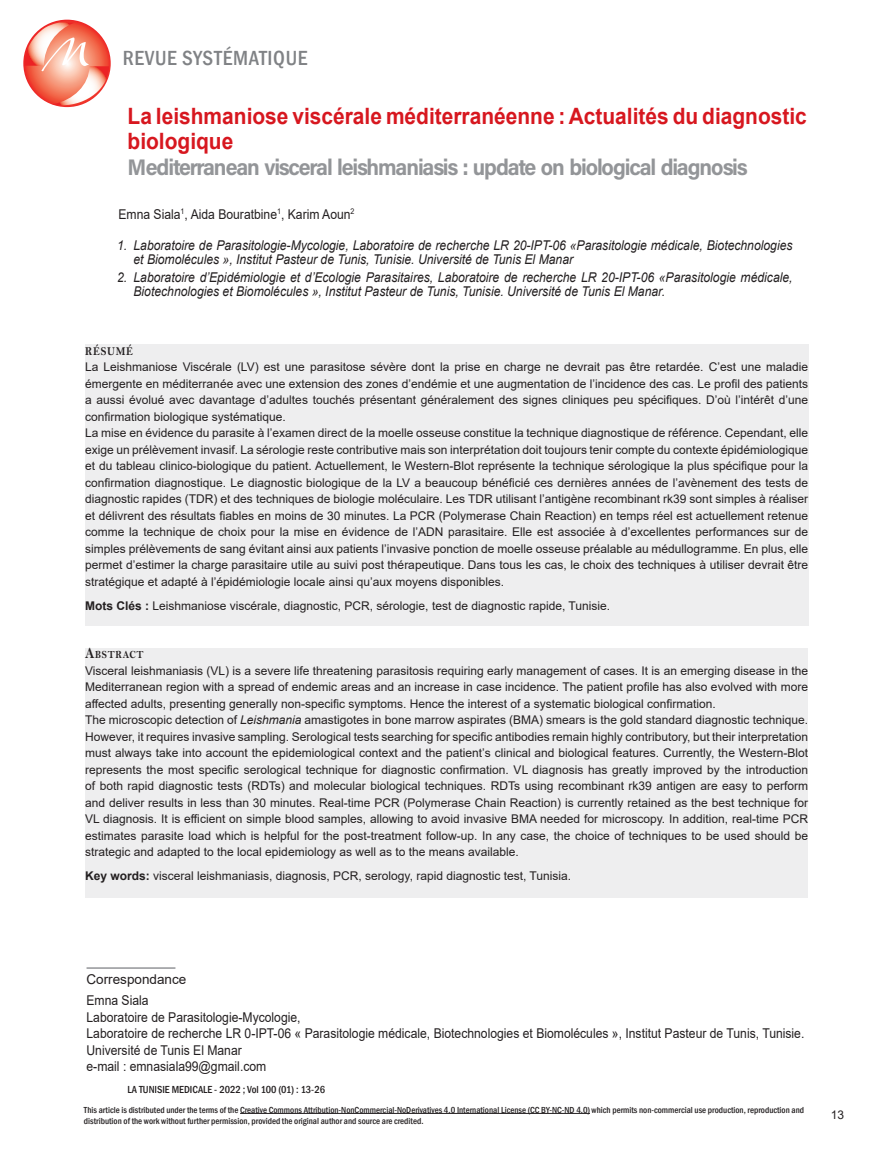
<style>
.page{position:relative;width:893px;height:1149px;background:#fff}
.page>*{position:absolute;margin:0;border:0;box-sizing:border-box;transform-origin:0 0}
.t1{font:700 22.5px/25.5px "Arial";color:#d7171f;scale:.93 1}
.t2{font:22.5px "Acumin Variable Concept";color:#939598;scale:.95 1}
.t3{font:500 condensed 21px "Franklin Gothic";letter-spacing:.03em;color:#808285}
.t4{font:italic 13.5px/13.5px "Arial";color:#231f20;scale:.9 1}
.t5{font:13.5px "Arial";color:#231f20;scale:.9 1}
.t6{font:13.5px "Arial";color:#231f20}
.t7{font:12px/16.5px "Arial";color:#231f20;text-align:justify}
.t8{font:12px "Bell MT Bold";letter-spacing:.07em;color:#231f20;scale:.87 1}
.t9{font:10.95px "Bell MT Bold";letter-spacing:.07em;color:#231f20;scale:.87 1}
.t10{font:500 condensed 10.5px "Franklin Gothic";color:#231f20}
.t11{font:500 condensed 9px "Franklin Gothic";color:#231f20}
.s1{font-weight:700}
.s2{font-size:15.6px}
.s3{font-style:italic}
</style>
<div class="page">
<hr style="left:87px;top:966px;width:88px;height:2px;background:#939598">
<svg style="left:23px;top:20px;width:88px;height:87px"></svg>
<svg style="left:24px;top:23px;width:85px;height:82px"></svg>
<hr style="left:240px;top:1112px;width:350px;height:1px;background:#231f20">
<div style="left:85px;top:343px;width:723px;height:282px;background:#eeeeef"></div>
<div style="left:85px;top:647px;width:723px;height:250px;background:#eeeeef"></div>
<p class="t3" style="left:123px;top:44px;width:186px">REVUE SYSTÉMATIQUE</p>
<p class="t1" style="left:128px;top:103px;width:732px">La leishmaniose viscérale méditerranéenne : Actualités du diagnostic biologique</p>
<p class="t2" style="left:128px;top:151px;width:653px">Mediterranean visceral leishmaniasis : update on biological diagnosis</p>
<p class="t5" style="left:118px;top:205px;width:264px">Emna Siala<sup>1</sup>, Aida Bouratbine<sup>1</sup>, Karim Aoun<sup>2</sup></p>
<p class="t4" style="left:134px;top:239px;width:734px;text-indent:-16px">1. Laboratoire de Parasitologie-Mycologie, Laboratoire de recherche LR 20-IPT-06 «Parasitologie médicale, Biotechnologies et Biomolécules », Institut Pasteur de Tunis, Tunisie. Université de Tunis El Manar</p>
<p class="t4" style="left:134px;top:270px;width:734px;text-indent:-16px">2. Laboratoire d’Epidémiologie et d’Ecologie Parasitaires, Laboratoire de recherche LR 20-IPT-06 «Parasitologie médicale,<br>Biotechnologies et Biomolécules », Institut Pasteur de Tunis, Tunisie. Université de Tunis El Manar.</p>
<p class="t8" style="left:85px;top:343px;width:57px">RÉSUMÉ</p>
<p class="t7" style="left:85px;top:358px;width:725px">La Leishmaniose Viscérale (LV) est une parasitose sévère dont la prise en charge ne devrait pas être retardée. C’est une maladie émergente en méditerranée avec une extension des zones d’endémie et une augmentation de l’incidence des cas. Le profil des patients a aussi évolué avec davantage d’adultes touchés présentant généralement des signes cliniques peu spécifiques. D’où l’intérêt d’une confirmation biologique systématique.</p>
<p class="t7" style="left:85px;top:424px;width:725px">La mise en évidence du parasite à l’examen direct de la moelle osseuse constitue la technique diagnostique de référence. Cependant, elle exige un prélèvement invasif. La sérologie reste contributive mais son interprétation doit toujours tenir compte du contexte épidémiologique et du tableau clinico-biologique du patient. Actuellement, le Western-Blot représente la technique sérologique la plus spécifique pour la confirmation diagnostique. Le diagnostic biologique de la LV a beaucoup bénéficié ces dernières années de l’avènement des tests de diagnostic rapides (TDR) et des techniques de biologie moléculaire. Les TDR utilisant l’antigène recombinant rk39 sont simples à réaliser et délivrent des résultats fiables en moins de 30 minutes. La PCR (Polymerase Chain Reaction) en temps réel est actuellement retenue comme la technique de choix pour la mise en évidence de l’ADN parasitaire. Elle est associée à d’excellentes performances sur de simples prélèvements de sang évitant ainsi aux patients l’invasive ponction de moelle osseuse préalable au médullogramme. En plus, elle permet d’estimer la charge parasitaire utile au suivi post thérapeutique. Dans tous les cas, le choix des techniques à utiliser devrait être stratégique et adapté à l’épidémiologie locale ainsi qu’aux moyens disponibles.</p>
<p class="t7" style="left:85px;top:597px;width:526px"><span class="s1">Mots Clés :</span> Leishmaniose viscérale, diagnostic, PCR, sérologie, test de diagnostic rapide, Tunisie.</p>
<p class="t9" style="left:85px;top:647px;width:69px"><span class="s2">A</span>BSTRACT</p>
<p class="t7" style="left:85px;top:661px;width:724px">Visceral leishmaniasis (VL) is a severe life threatening parasitosis requiring early management of cases. It is an emerging disease in the Mediterranean region with a spread of endemic areas and an increase in case incidence. The patient profile has also evolved with more affected adults, presenting generally non-specific symptoms. Hence the interest of a systematic biological confirmation.</p>
<p class="t7" style="left:85px;top:711px;width:724px">The microscopic detection of <span class="s3">Leishmania</span> amastigotes in bone marrow aspirates (BMA) smears is the gold standard diagnostic technique.<br>However, it requires invasive sampling. Serological tests searching for specific antibodies remain highly contributory, but their interpretation must always take into account the epidemiological context and the patient’s clinical and biological features. Currently, the Western-Blot represents the most specific serological technique for diagnostic confirmation. VL diagnosis has greatly improved by the introduction of both rapid diagnostic tests (RDTs) and molecular biological techniques. RDTs using recombinant rk39 antigen are easy to perform and deliver results in less than 30 minutes. Real-time PCR (Polymerase Chain Reaction) is currently retained as the best technique for VL diagnosis. It is efficient on simple blood samples, allowing to avoid invasive BMA needed for microscopy. In addition, real-time PCR estimates parasite load which is helpful for the post-treatment follow-up. In any case, the choice of techniques to be used should be strategic and adapted to the local epidemiology as well as to the means available.</p>
<p class="t7" style="left:85px;top:867px;width:487px"><span class="s1">Key words:</span> visceral leishmaniasis, diagnosis, PCR, serology, rapid diagnostic test, Tunisia.</p>
<p class="t6" style="left:87px;top:969px;width:101px">Correspondance</p>
<p class="t5" style="left:87px;top:990px;width:71px">Emna Siala</p>
<p class="t5" style="left:87px;top:1007px;width:239px">Laboratoire de Parasitologie-Mycologie,</p>
<p class="t5" style="left:87px;top:1023px;width:799px">Laboratoire de recherche LR 0-IPT-06 « Parasitologie médicale, Biotechnologies et Biomolécules », Institut Pasteur de Tunis, Tunisie.</p>
<p class="t5" style="left:87px;top:1040px;width:174px">Université de Tunis El Manar</p>
<p class="t5" style="left:87px;top:1056px;width:201px">e-mail : emnasiala99@gmail.com</p>
<p class="t11" style="left:84px;top:1103px;width:722px">This article is distributed under the terms of the Creative Commons Attribution-NonCommercial-NoDerivatives 4.0 International License (CC BY-NC-ND 4.0) which permits non-commercial use production, reproduction and</p>
<p class="t11" style="left:84px;top:1114px;width:341px">distribution of the work without further permission, provided the original author and source are credited.</p>
<p class="t10" style="left:128px;top:1081px;width:199px">LA TUNISIE MEDICALE - 2022 ; Vol 100 (01) : 13-26</p>
<p class="t7" style="left:831px;top:1106px;width:15px">13</p>
</div>
